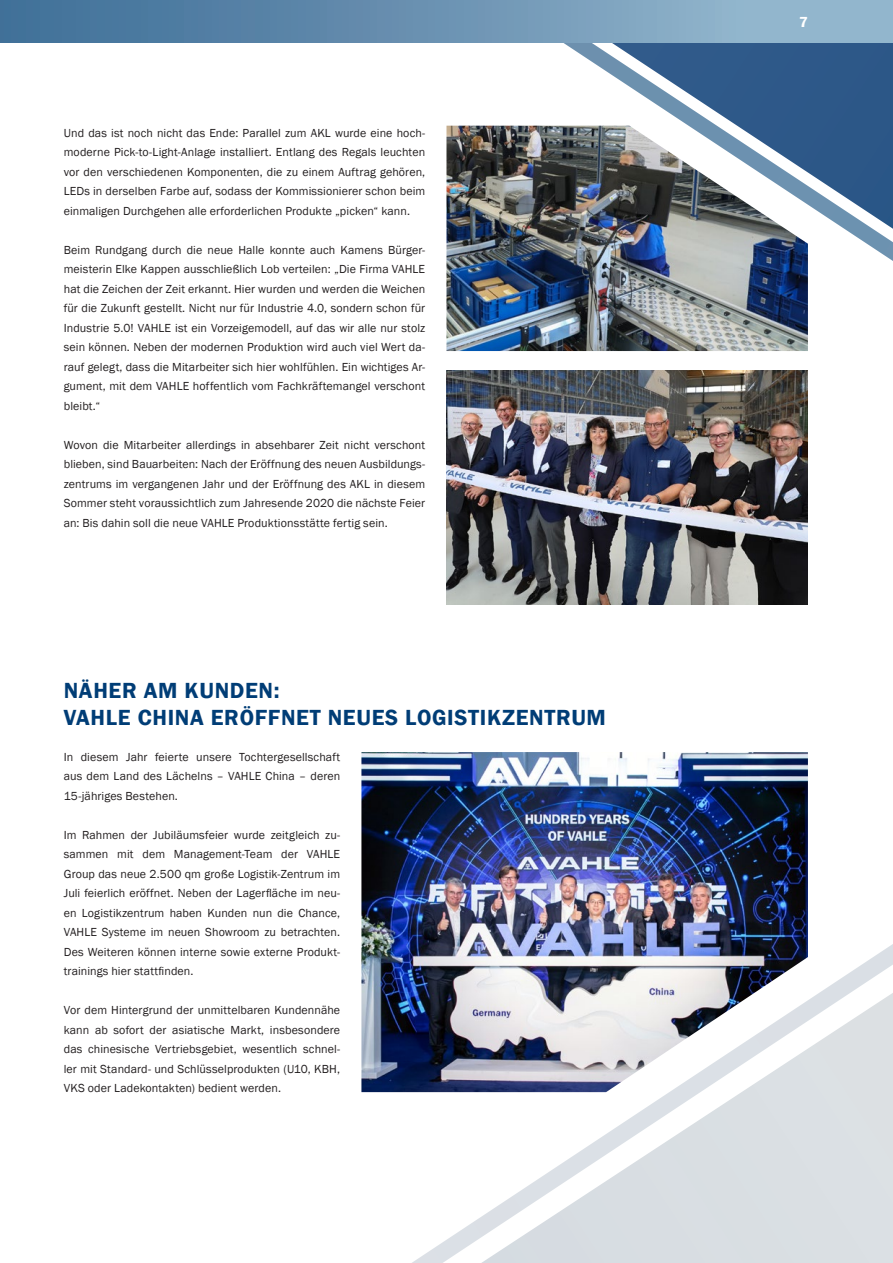
<style>
.page{position:relative;width:893px;height:1263px;background:#fff}
.page>*{position:absolute;margin:0;border:0;box-sizing:border-box;transform-origin:0 0}
.t1{font:600 22.5px/27px "Franklin Gothic";letter-spacing:.03em;color:#003d76}
.t2{font:600 15px "Franklin Gothic";color:#fff}
.t3{font:12px/19.5px "Franklin Gothic";letter-spacing:.01em;color:#231f20;text-align:justify}
</style>
<div class="page">
<img style="left:446px;top:370px;width:362px;height:235px">
<svg style="left:502px;top:125px;width:391px;height:136px"></svg>
<svg style="left:550px;top:43px;width:343px;height:186px"></svg>
<img style="left:361px;top:752px;width:447px;height:340px">
<img style="left:446px;top:126px;width:362px;height:225px">
<img style="left:379px;top:930px;width:514px;height:333px">
<svg style="left:481px;top:993px;width:412px;height:270px"></svg>
<div style="left:0;top:0;width:893px;height:43px;background:linear-gradient(to right,#3e6d96,#9cbed3)"></div>
<p class="t3" style="left:64px;top:123px;width:363px">Und das ist noch nicht das Ende: Parallel zum AKL wurde eine hoch&shy;moderne Pick-to-Light-Anlage installiert. Entlang des Regals leuchten vor den verschiedenen Komponenten, die zu einem Auftrag gehören, LEDs in derselben Farbe auf, sodass der Kommissionierer schon beim einmaligen Durchgehen alle erforderlichen Produkte „picken“ kann.</p>
<p class="t3" style="left:64px;top:240px;width:363px">Beim Rundgang durch die neue Halle konnte auch Kamens Bürger&shy;meisterin Elke Kappen ausschließlich Lob verteilen: „Die Firma VAHLE hat die Zeichen der Zeit erkannt. Hier wurden und werden die Weichen für die Zukunft gestellt. Nicht nur für Industrie 4.0, sondern schon für Industrie 5.0! VAHLE ist ein Vorzeigemodell, auf das wir alle nur stolz sein können. Neben der modernen Produktion wird auch viel Wert da&shy;rauf gelegt, dass die Mitarbeiter sich hier wohlfühlen. Ein wichtiges Ar&shy;gument, mit dem VAHLE hoffentlich vom Fachkräftemangel verschont bleibt.“</p>
<p class="t3" style="left:64px;top:435px;width:363px">Wovon die Mitarbeiter allerdings in absehbarer Zeit nicht verschont blieben, sind Bauarbeiten: Nach der Eröffnung des neuen Ausbildungs&shy;zentrums im vergangenen Jahr und der Eröffnung des AKL in diesem Sommer steht voraussichtlich zum Jahresende 2020 die nächste Feier an: Bis dahin soll die neue VAHLE Produktionsstätte fertig sein.</p>
<h1 class="t1" style="left:64px;top:678px;width:544px">NÄHER AM KUNDEN:<br>VAHLE CHINA ERÖFFNET NEUES LOGISTIKZENTRUM</h1>
<p class="t3" style="left:64px;top:747px;width:278px">In diesem Jahr feierte unsere Tochtergesellschaft aus dem Land des Lächelns – VAHLE China – deren 15-jähriges Bestehen.</p>
<p class="t3" style="left:64px;top:825px;width:278px">Im Rahmen der Jubiläumsfeier wurde zeitgleich zu&shy;sammen mit dem Management-Team der VAHLE Group das neue 2.500 qm große Logistik-Zentrum im Juli feierlich eröffnet. Neben der Lagerfläche im neu&shy;en Logistikzentrum haben Kunden nun die Chance, VAHLE Systeme im neuen Showroom zu betrachten.<br>Des Weiteren können interne sowie externe Produkt&shy;trainings hier stattfinden.</p>
<p class="t3" style="left:64px;top:1001px;width:278px">Vor dem Hintergrund der unmittelbaren Kundennähe kann ab sofort der asiatische Markt, insbesondere das chinesische Vertriebsgebiet, wesentlich schnel&shy;ler mit Standard- und Schlüsselprodukten (U10, KBH, VKS oder Ladekontakten) bedient werden.</p>
<p class="t2" style="left:799px;top:13px;width:10px">7</p>
</div>
